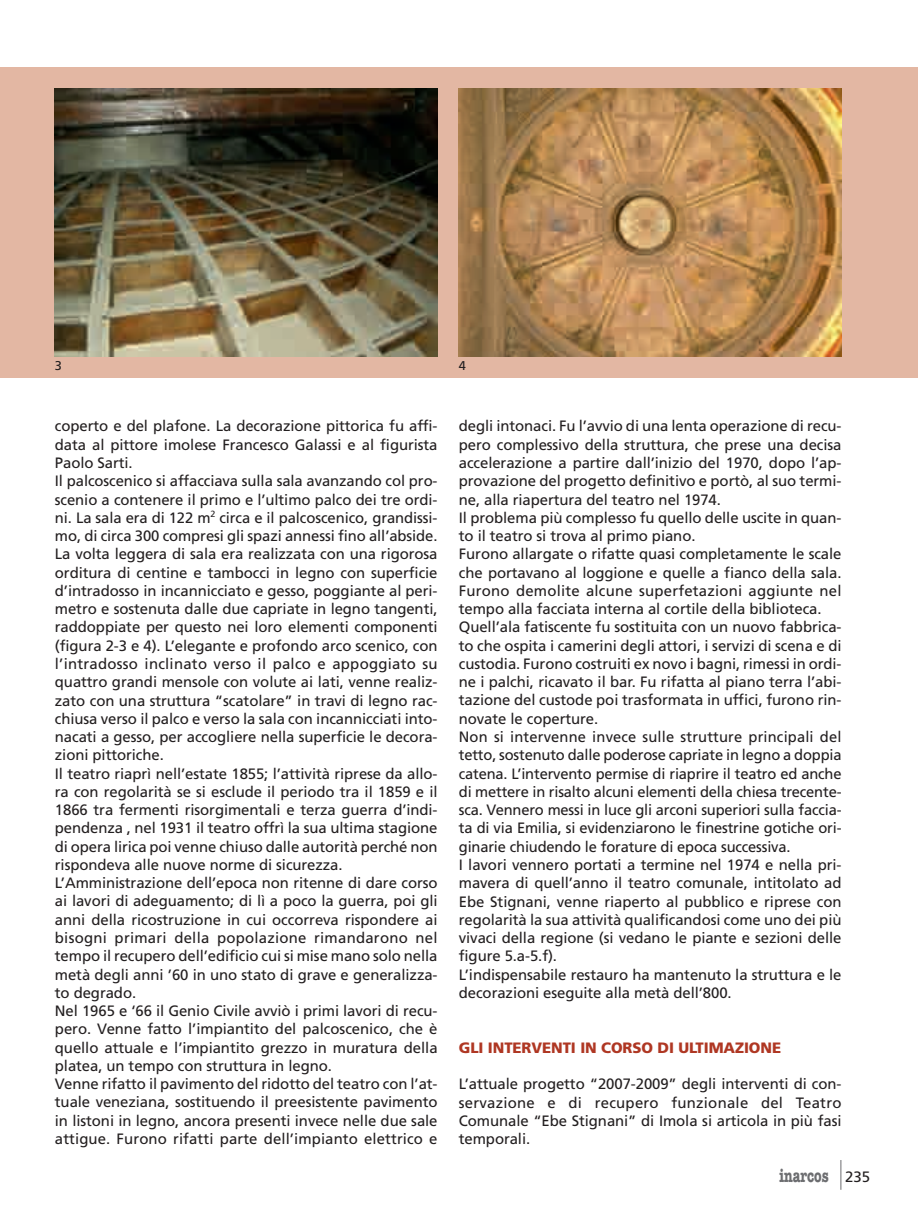
<style>
.page{position:relative;width:918px;height:1224px;background:#fff}
.page>*{position:absolute;margin:0;border:0;box-sizing:border-box;transform-origin:0 0}
.t1{font:700 18px "American Typewriter";color:#6c6d70;scale:.72 1}
.t2{font:15px/18.3px "Frutiger";letter-spacing:-.005em;color:#231f20}
.t3{font:900 15px "Frutiger";letter-spacing:-.005em;color:#af3723}
.t4{font:12.75px "Frutiger";color:#231f20}
.s1{font-family:"Frutiger";font-weight:400;font-size:15px;color:#231f20}
</style>
<div class="page">
<hr style="left:841px;top:1160px;width:1px;height:30px;background:#6c6d70">
<div style="left:0;top:67px;width:918px;height:311px;background:#e3b7a3"></div>
<img style="left:55px;top:89px;width:383px;height:267px">
<img style="left:459px;top:89px;width:383px;height:267px">
<p class="t4" style="left:55px;top:360px;width:9px">3</p>
<p class="t4" style="left:459px;top:360px;width:9px">4</p>
<p class="t2" style="left:55px;top:418px;width:384px">coperto e del plafone. La decorazione pittorica fu affi&shy;data al pittore imolese Francesco Galassi e al figurista Paolo Sarti.<br>Il palcoscenico si affacciava sulla sala avanzando col pro&shy;scenio a contenere il primo e l’ultimo palco dei tre ordi&shy;ni. La sala era di 122 m<sup>2</sup> circa e il palcoscenico, grandissi&shy;mo, di circa 300 compresi gli spazi annessi fino all’abside.<br>La volta leggera di sala era realizzata con una rigorosa orditura di centine e tambocci in legno con superficie d’intradosso in incannicciato e gesso, poggiante al peri&shy;metro e sostenuta dalle due capriate in legno tangenti, raddoppiate per questo nei loro elementi componenti (figura 2-3 e 4). L’elegante e profondo arco scenico, con l’intradosso inclinato verso il palco e appoggiato su quattro grandi mensole con volute ai lati, venne realiz&shy;zato con una struttura “scatolare” in travi di legno rac&shy;chiusa verso il palco e verso la sala con incannicciati into&shy;nacati a gesso, per accogliere nella superficie le decora&shy;zioni pittoriche.<br>Il teatro riaprì nell’estate 1855; l’attività riprese da allo&shy;ra con regolarità se si esclude il periodo tra il 1859 e il 1866 tra fermenti risorgimentali e terza guerra d’indi&shy;pendenza , nel 1931 il teatro offrì la sua ultima stagione di opera lirica poi venne chiuso dalle autorità perché non rispondeva alle nuove norme di sicurezza.<br>L’Amministrazione dell’epoca non ritenne di dare corso ai lavori di adeguamento; di lì a poco la guerra, poi gli anni della ricostruzione in cui occorreva rispondere ai bisogni primari della popolazione rimandarono nel tempo il recupero dell’edificio cui si mise mano solo nella metà degli anni ’60 in uno stato di grave e generalizza&shy;to degrado.<br>Nel 1965 e ‘66 il Genio Civile avviò i primi lavori di recu&shy;pero. Venne fatto l’impiantito del palcoscenico, che è quello attuale e l’impiantito grezzo in muratura della platea, un tempo con struttura in legno.<br>Venne rifatto il pavimento del ridotto del teatro con l’at&shy;tuale veneziana, sostituendo il preesistente pavimento in listoni in legno, ancora presenti invece nelle due sale attigue. Furono rifatti parte dell’impianto elettrico e</p>
<p class="t2" style="left:459px;top:418px;width:384px">degli intonaci. Fu l’avvio di una lenta operazione di recu&shy;pero complessivo della struttura, che prese una decisa accelerazione a partire dall’inizio del 1970, dopo l’ap&shy;provazione del progetto definitivo e portò, al suo termi&shy;ne, alla riapertura del teatro nel 1974.<br>Il problema più complesso fu quello delle uscite in quan&shy;to il teatro si trova al primo piano.<br>Furono allargate o rifatte quasi completamente le scale che portavano al loggione e quelle a fianco della sala.<br>Furono demolite alcune superfetazioni aggiunte nel tempo alla facciata interna al cortile della biblioteca.<br>Quell’ala fatiscente fu sostituita con un nuovo fabbrica&shy;to che ospita i camerini degli attori, i servizi di scena e di custodia. Furono costruiti ex novo i bagni, rimessi in ordi&shy;ne i palchi, ricavato il bar. Fu rifatta al piano terra l’abi&shy;tazione del custode poi trasformata in uffici, furono rin&shy;novate le coperture.<br>Non si intervenne invece sulle strutture principali del tetto, sostenuto dalle poderose capriate in legno a doppia catena. L’intervento permise di riaprire il teatro ed anche di mettere in risalto alcuni elementi della chiesa trecente&shy;sca. Vennero messi in luce gli arconi superiori sulla faccia&shy;ta di via Emilia, si evidenziarono le finestrine gotiche ori&shy;ginarie chiudendo le forature di epoca successiva.<br>I lavori vennero portati a termine nel 1974 e nella pri&shy;mavera di quell’anno il teatro comunale, intitolato ad Ebe Stignani, venne riaperto al pubblico e riprese con regolarità la sua attività qualificandosi come uno dei più vivaci della regione (si vedano le piante e sezioni delle figure 5.a-5.f).<br>L’indispensabile restauro ha mantenuto la struttura e le decorazioni eseguite alla metà dell’800.</p>
<p class="t3" style="left:459px;top:1041px;width:324px">GLI INTERVENTI IN CORSO DI ULTIMAZIONE</p>
<p class="t2" style="left:459px;top:1076px;width:384px;text-align:justify">L’attuale progetto “2007-2009” degli interventi di con&shy;servazione e di recupero funzionale del Teatro Comunale “Ebe Stignani” di Imola si articola in più fasi temporali.</p>
<p class="t1" style="left:780px;top:1170px;width:128px">inarcos <span class="s1">235</span></p>
</div>
